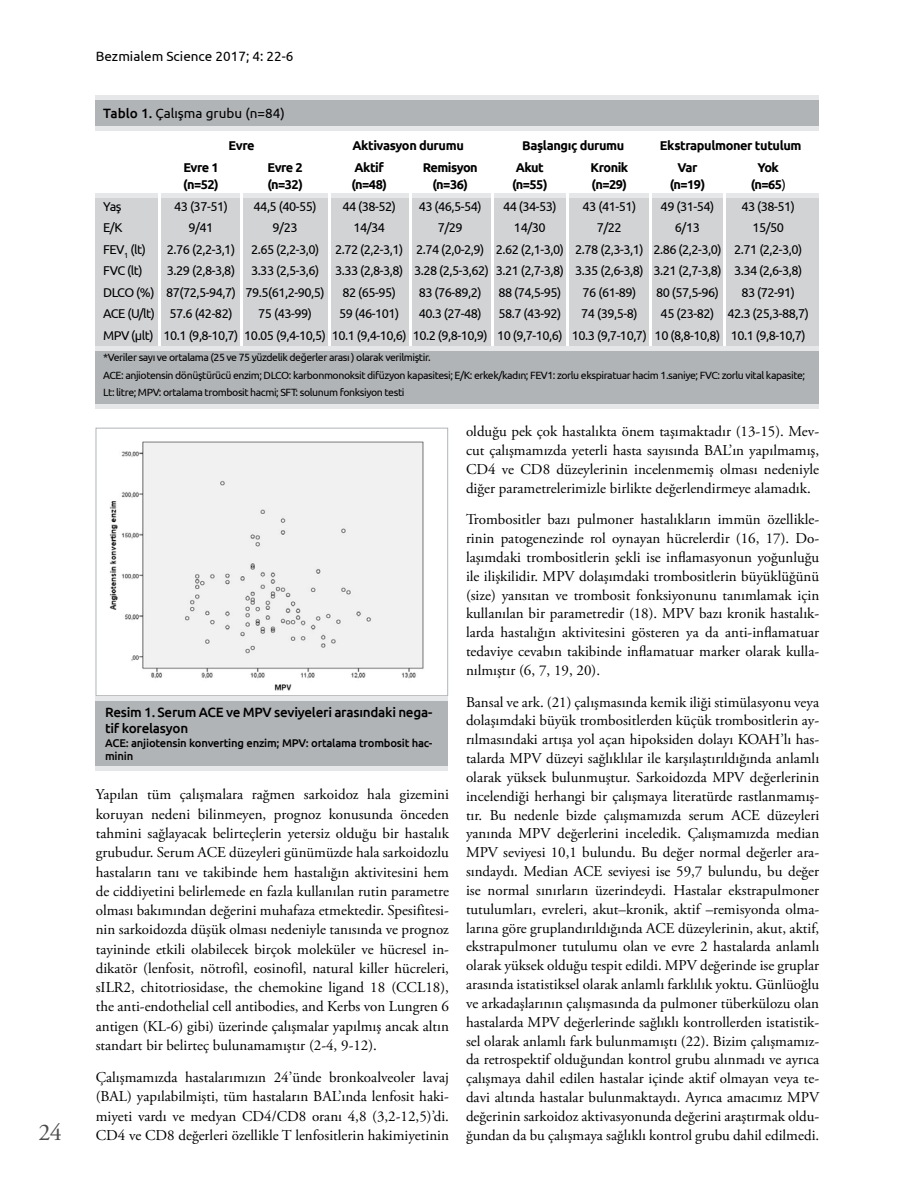
<style>
.page{position:relative;width:915px;height:1191px;background:#fff}
.page>*{position:absolute;margin:0;border:0;box-sizing:border-box;transform-origin:0 0}
.t1{font:24px "Adobe Garamond Pro";color:#4d4d4f}
.t2{font:15px/18.8px "Adobe Garamond Pro";color:#000;text-align:justify}
.t3{font:500 13.5px/16.2px "Ubuntu";letter-spacing:-.02em;color:#000}
.t4{font:13.5px "Ubuntu";color:#000}
.t5{font:12.75px/21.5px "Ubuntu";letter-spacing:-.04em;color:#000}
.t6{font:700 12.75px "Ubuntu";letter-spacing:-.035em;color:#000}
.t7{font:500 11.25px/13.5px "Ubuntu";letter-spacing:-.02em;color:#000}
.t8{font:10.5px/17.2px "Ubuntu";letter-spacing:-.04em;color:#000}
.s1{font-weight:500}
.s2{font-weight:400}
</style>
<div class="page">
<div style="left:96px;top:97px;width:723px;height:29px;background:#b1b4b6"></div>
<div style="left:96px;top:195px;width:723px;height:151px;background:#d1d3d4"></div>
<div style="left:96px;top:126px;width:723px;height:5px;background:#e6e7e8"></div>
<hr style="left:95px;top:96px;width:723px;height:4px;background:#e6e7e8">
<div style="left:96px;top:193px;width:723px;height:5px;background:#e6e7e8"></div>
<div style="left:96px;top:349px;width:723px;height:57px;background:#b1b4b6"></div>
<hr style="left:158px;top:159px;width:2px;height:189px;background:#fff">
<hr style="left:240px;top:159px;width:2px;height:189px;background:#fff">
<hr style="left:328px;top:159px;width:2px;height:189px;background:#fff">
<hr style="left:409px;top:159px;width:2px;height:189px;background:#fff">
<hr style="left:491px;top:159px;width:2px;height:189px;background:#fff">
<hr style="left:566px;top:159px;width:2px;height:189px;background:#fff">
<hr style="left:649px;top:159px;width:2px;height:189px;background:#fff">
<hr style="left:723px;top:159px;width:2px;height:189px;background:#fff">
<hr style="left:96px;top:404px;width:723px;height:4px;background:#e6e7e8">
<hr style="left:96px;top:346px;width:723px;height:4px;background:#e6e7e8">
<img style="left:109px;top:441px;width:315px;height:250px">
<div style="left:96px;top:428px;width:352px;height:268px;border:1px solid #b1b4b6"></div>
<div style="left:96px;top:700px;width:352px;height:69px;background:#b1b4b6"></div>
<hr style="left:96px;top:696px;width:352px;height:4px;background:#e6e7e8">
<hr style="left:96px;top:766px;width:352px;height:4px;background:#e6e7e8">
<h1 class="t1" style="left:38px;top:1118px;width:25px">24</h1>
<p class="t4" style="left:96px;top:48px;width:199px">Bezmialem Science 2017; 4: 22-6</p>
<p class="t4" style="left:103px;top:105px;width:183px"><span class="s1">Tablo 1.</span> Çalışma grubu (n=84)</p>
<p class="t6" style="left:228px;top:138px;width:28px">Evre</p>
<p class="t6" style="left:352px;top:138px;width:113px">Aktivasyon durumu</p>
<p class="t6" style="left:522px;top:138px;width:104px">Başlangıç durumu</p>
<p class="t6" style="left:659px;top:138px;width:143px">Ekstrapulmoner tutulum</p>
<p class="t6" style="left:183px;top:160px;width:37px">Evre 1</p>
<p class="t6" style="left:267px;top:160px;width:37px">Evre 2</p>
<p class="t6" style="left:354px;top:160px;width:31px">Aktif</p>
<p class="t6" style="left:422px;top:160px;width:56px">Remisyon</p>
<p class="t6" style="left:515px;top:160px;width:30px">Akut</p>
<p class="t6" style="left:590px;top:160px;width:39px">Kronik</p>
<p class="t6" style="left:677px;top:160px;width:22px">Var</p>
<p class="t6" style="left:757px;top:160px;width:23px">Yok</p>
<p class="t6" style="left:183px;top:177px;width:37px">(n=52)</p>
<p class="t6" style="left:267px;top:177px;width:37px">(n=32)</p>
<p class="t6" style="left:351px;top:177px;width:37px">(n=48)</p>
<p class="t6" style="left:432px;top:177px;width:37px">(n=36)</p>
<p class="t6" style="left:512px;top:177px;width:37px">(n=55)</p>
<p class="t6" style="left:591px;top:177px;width:37px">(n=29)</p>
<p class="t6" style="left:669px;top:177px;width:37px">(n=19)</p>
<p class="t6" style="left:750px;top:177px;width:37px">(n=65<span class="s2">)</span></p>
<p class="t5" style="left:103px;top:195px;width:20px">Yaş</p>
<p class="t5" style="left:174px;top:195px;width:55px">43 (37-51)</p>
<p class="t5" style="left:253px;top:195px;width:64px">44,5 (40-55)</p>
<p class="t5" style="left:342px;top:195px;width:55px">44 (38-52)</p>
<p class="t5" style="left:418px;top:195px;width:64px">43 (46,5-54)</p>
<p class="t5" style="left:503px;top:195px;width:55px">44 (34-53)</p>
<p class="t5" style="left:582px;top:195px;width:55px">43 (41-51)</p>
<p class="t5" style="left:660px;top:195px;width:55px">49 (31-54)</p>
<p class="t5" style="left:741px;top:195px;width:55px">43 (38-51)</p>
<p class="t5" style="left:103px;top:217px;width:21px">E/K</p>
<p class="t5" style="left:188px;top:217px;width:26px">9/41</p>
<p class="t5" style="left:272px;top:217px;width:26px">9/23</p>
<p class="t5" style="left:353px;top:217px;width:33px">14/34</p>
<p class="t5" style="left:437px;top:217px;width:26px">7/29</p>
<p class="t5" style="left:514px;top:217px;width:33px">14/30</p>
<p class="t5" style="left:596px;top:217px;width:26px">7/22</p>
<p class="t5" style="left:674px;top:217px;width:26px">6/13</p>
<p class="t5" style="left:752px;top:217px;width:33px">15/50</p>
<p class="t5" style="left:103px;top:238px;width:44px">FEV<sub>1</sub> (lt)</p>
<p class="t5" style="left:167px;top:238px;width:636px">2.76 (2,2-3,1) 2.65 (2,2-3,0) 2.72 (2,2-3,1) 2.74 (2,0-2,9) 2.62 (2,1-3,0) 2.78 (2,3-3,1) 2.86 (2,2-3,0) 2.71 (2,2-3,0)</p>
<p class="t5" style="left:103px;top:260px;width:41px">FVC (lt)</p>
<p class="t5" style="left:103px;top:260px;width:700px;text-indent:64px">3.29 (2,8-3,8) 3.33 (2,5-3,6) 3.33 (2,8-3,8) 3.28 (2,5-3,62) 3.21 (2,7-3,8) 3.35 (2,6-3,8) 3.21 (2,7-3,8) 3.34 (2,6-3,8)<br>DLCO (%) 87(72,5-94,7) 79.5(61,2-90,5)</p>
<p class="t5" style="left:342px;top:281px;width:55px">82 (65-95)</p>
<p class="t5" style="left:418px;top:281px;width:64px">83 (76-89,2)</p>
<p class="t5" style="left:498px;top:281px;width:64px">88 (74,5-95)</p>
<p class="t5" style="left:582px;top:281px;width:55px">76 (61-89)</p>
<p class="t5" style="left:655px;top:281px;width:64px">80 (57,5-96)</p>
<p class="t5" style="left:741px;top:281px;width:55px">83 (72-91)</p>
<p class="t5" style="left:103px;top:303px;width:131px">ACE (U/lt) 57.6 (42-82)</p>
<p class="t5" style="left:258px;top:303px;width:55px">75 (43-99)</p>
<p class="t5" style="left:339px;top:303px;width:62px">59 (46-101)</p>
<p class="t5" style="left:418px;top:303px;width:64px">40.3 (27-48)</p>
<p class="t5" style="left:498px;top:303px;width:64px">58.7 (43-92)</p>
<p class="t5" style="left:581px;top:303px;width:58px">74 (39,5-8)</p>
<p class="t5" style="left:103px;top:303px;width:707px;text-align:right">45 (23-82) 42.3 (25,3-88,7)<br>MPV (µlt) 10.1 (9,8-10,7) 10.05 (9,4-10,5) 10.1 (9,4-10,6) 10.2 (9,8-10,9) 10 (9,7-10,6) 10.3 (9,7-10,7) 10 (8,8-10,8) 10.1 (9,8-10,7)</p>
<p class="t8" style="left:103px;top:349px;width:703px">*Veriler sayı ve ortalama (25 ve 75 yüzdelik değerler arası ) olarak verilmiştir.<br>ACE: anjiotensin dönüştürücü enzim; DLCO: karbonmonoksit difüzyon kapasitesi; E/K: erkek/kadın; FEV1: zorlu ekspiratuar hacim 1.saniye; FVC: zorlu vital kapasite;<br>Lt: litre; MPV: ortalama trombosit hacmi; SFT: solunum fonksiyon testi</p>
<p class="t3" style="left:105px;top:703px;width:328px">Resim 1. Serum ACE ve MPV seviyeleri arasındaki nega&shy;tif korelasyon</p>
<p class="t7" style="left:105px;top:735px;width:328px">ACE: anjiotensin konverting enzim; MPV: ortalama trombosit hac&shy;minin</p>
<p class="t2" style="left:96px;top:785px;width:354px;line-height:19.4px">Yapılan tüm çalışmalara rağmen sarkoidoz hala gizemini koruyan nedeni bilinmeyen, prognoz konusunda önceden tahmini sağlayacak belirteçlerin yetersiz olduğu bir hastalık grubudur. Serum ACE düzeyleri günümüzde hala sarkoidozlu hastaların tanı ve takibinde hem hastalığın aktivitesini hem de ciddiyetini belirlemede en fazla kullanılan rutin parametre olması bakımından değerini muhafaza etmektedir. Spesifitesi&shy;nin sarkoidozda düşük olması nedeniyle tanısında ve prognoz tayininde etkili olabilecek birçok moleküler ve hücresel in&shy;dikatör (lenfosit, nötrofil, eosinofil, natural killer hücreleri, sILR2, chitotriosidase, the chemokine ligand 18 (CCL18), the anti-endothelial cell antibodies, and Kerbs von Lungren 6 antigen (KL-6) gibi) üzerinde çalışmalar yapılmış ancak altın standart bir belirteç bulunamamıştır (2-4, 9-12).</p>
<p class="t2" style="left:96px;top:1068px;width:354px;line-height:19.2px">Çalışmamızda hastalarımızın 24’ünde bronkoalveoler lavaj (BAL) yapılabilmişti, tüm hastaların BAL’ında lenfosit haki&shy;miyeti vardı ve medyan CD4/CD8 oranı 4,8 (3,2-12,5)’di.<br>CD4 ve CD8 değerleri özellikle T lenfositlerin hakimiyetinin</p>
<p class="t2" style="left:466px;top:422px;width:354px">olduğu pek çok hastalıkta önem taşımaktadır (13-15). Mev&shy;cut çalışmamızda yeterli hasta sayısında BAL’ın yapılmamış, CD4 ve CD8 düzeylerinin incelenmemiş olması nedeniyle diğer parametrelerimizle birlikte değerlendirmeye alamadık.</p>
<p class="t2" style="left:466px;top:511px;width:354px">Trombositler bazı pulmoner hastalıkların immün özellikle&shy;rinin patogenezinde rol oynayan hücrelerdir (16, 17). Do&shy;laşımdaki trombositlerin şekli ise inflamasyonun yoğunluğu ile ilişkilidir. MPV dolaşımdaki trombositlerin büyüklüğünü (size) yansıtan ve trombosit fonksiyonunu tanımlamak için kullanılan bir parametredir (18). MPV bazı kronik hastalık&shy;larda hastalığın aktivitesini gösteren ya da anti-inflamatuar tedaviye cevabın takibinde inflamatuar marker olarak kulla&shy;nılmıştır (6, 7, 19, 20).</p>
<p class="t2" style="left:466px;top:693px;width:354px">Bansal ve ark. (21) çalışmasında kemik iliği stimülasyonu veya dolaşımdaki büyük trombositlerden küçük trombositlerin ay&shy;rılmasındaki artışa yol açan hipoksiden dolayı KOAH’lı has&shy;talarda MPV düzeyi sağlıklılar ile karşılaştırıldığında anlamlı olarak yüksek bulunmuştur. Sarkoidozda MPV değerlerinin incelendiği herhangi bir çalışmaya literatürde rastlanmamış&shy;tır. Bu nedenle bizde çalışmamızda serum ACE düzeyleri yanında MPV değerlerini inceledik. Çalışmamızda median MPV seviyesi 10,1 bulundu. Bu değer normal değerler ara&shy;sındaydı. Median ACE seviyesi ise 59,7 bulundu, bu değer ise normal sınırların üzerindeydi. Hastalar ekstrapulmoner tutulumları, evreleri, akut–kronik, aktif –remisyonda olma&shy;larına göre gruplandırıldığında ACE düzeylerinin, akut, aktif, ekstrapulmoner tutulumu olan ve evre 2 hastalarda anlamlı olarak yüksek olduğu tespit edildi. MPV değerinde ise gruplar arasında istatistiksel olarak anlamlı farklılık yoktu. Günlüoğlu ve arkadaşlarının çalışmasında da pulmoner tüberkülozu olan hastalarda MPV değerlerinde sağlıklı kontrollerden istatistik&shy;sel olarak anlamlı fark bulunmamıştı (22). Bizim çalışmamız&shy;da retrospektif olduğundan kontrol grubu alınmadı ve ayrıca çalışmaya dahil edilen hastalar içinde aktif olmayan veya te&shy;davi altında hastalar bulunmaktaydı. Ayrıca amacımız MPV değerinin sarkoidoz aktivasyonunda değerini araştırmak oldu&shy;ğundan da bu çalışmaya sağlıklı kontrol grubu dahil edilmedi.</p>
</div>
